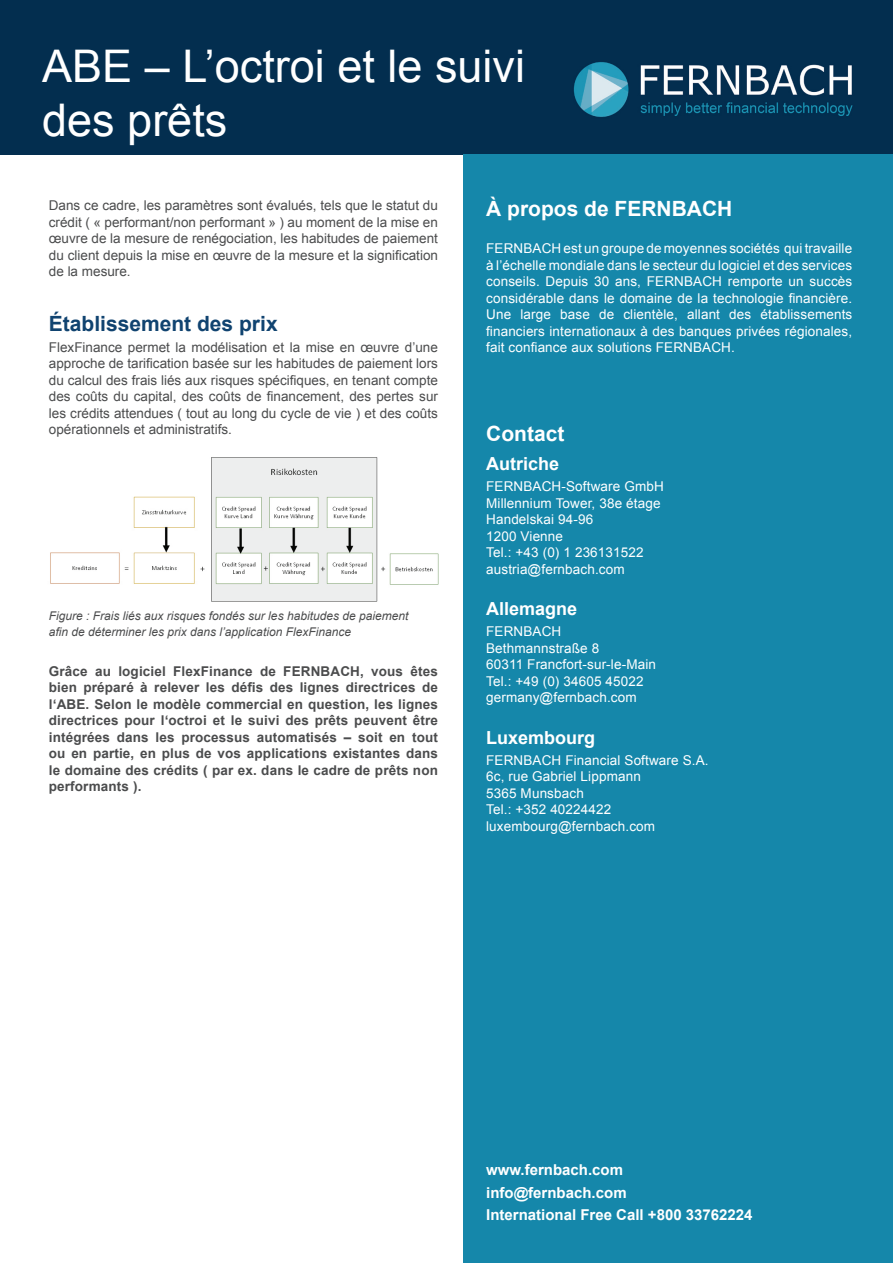
<style>
.page{position:relative;width:893px;height:1263px;background:#fff}
.page>*{position:absolute;margin:0;border:0;box-sizing:border-box;transform-origin:0 0}
.t1{font:45px/54px "Arial";color:#fff}
.t2{font:700 21px "Arial";color:#fff}
.t3{font:700 21px "Arial";color:#104370}
.t4{font:700 18px "Arial";color:#fff}
.t5{font:700 15px/22.2px "Arial";color:#fff}
.t6{font:13.5px/16.5px "Arial";letter-spacing:.01em;color:#fff}
.t7{font:13.5px/16.5px "Arial";color:#4b4c4d;text-align:justify}
.t8{font:700 13.5px/16.5px "Arial";letter-spacing:.01em;color:#4b4c4d;text-align:justify}
.t9{font:italic 12px/16.5px "Arial";color:#4b4c4d}
</style>
<div class="page">
<div style="left:0;top:0;width:893px;height:155px;background:#032e4f"></div>
<img style="left:573px;top:62px;width:280px;height:55px">
<div style="left:463px;top:154px;width:430px;height:1109px;background:#1587aa"></div>
<img style="left:50px;top:457px;width:389px;height:145px">
<h1 class="t1" style="left:42px;top:39px;width:484px">ABE – L’octroi et le suivi des prêts</h1>
<p class="t7" style="left:49px;top:197px;width:391px">Dans ce cadre, les paramètres sont évalués, tels que le statut du crédit ( « performant/non performant » ) au moment de la mise en œuvre de la mesure de renégociation, les habitudes de paiement du client depuis la mise en œuvre de la mesure et la signification de la mesure.</p>
<h2 class="t3" style="left:49px;top:309px;width:230px">Établissement des prix</h2>
<p class="t7" style="left:49px;top:338px;width:391px">FlexFinance permet la modélisation et la mise en œuvre d’une approche de tarification basée sur les habitudes de paiement lors du calcul des frais liés aux risques spécifiques, en tenant compte des coûts du capital, des coûts de financement, des pertes sur les crédits attendues ( tout au long du cycle de vie ) et des coûts opérationnels et administratifs.</p>
<p class="t9" style="left:49px;top:607px;width:361px">Figure : Frais liés aux risques fondés sur les habitudes de paiement afin de déterminer les prix dans l’application FlexFinance</p>
<p class="t8" style="left:49px;top:663px;width:391px">Grâce au logiciel FlexFinance de FERNBACH, vous êtes bien préparé à relever les défis des lignes directrices de l‘ABE. Selon le modèle commercial en question, les lignes directrices pour l‘octroi et le suivi des prêts peuvent être intégrées dans les processus automatisés – soit en tout ou en partie, en plus de vos applications existantes dans le domaine des crédits ( par ex. dans le cadre de prêts non performants ).</p>
<h2 class="t2" style="left:486px;top:194px;width:248px">À propos de FERNBACH</h2>
<p class="t6" style="left:486px;top:240px;width:368px;text-align:justify">FERNBACH est un groupe de moyennes sociétés qui travaille à l’échelle mondiale dans le secteur du logiciel et des services conseils. Depuis 30 ans, FERNBACH remporte un succès considérable dans le domaine de la technologie financière.<br>Une large base de clientèle, allant des établissements financiers internationaux à des banques privées régionales, fait confiance aux solutions FERNBACH.</p>
<h2 class="t2" style="left:486px;top:419px;width:80px">Contact</h2>
<h3 class="t4" style="left:486px;top:451px;width:75px">Autriche</h3>
<p class="t6" style="left:486px;top:478px;width:179px">FERNBACH-Software GmbH<br>Millennium Tower, 38e étage<br>Handelskai 94-96<br>1200 Vienne<br>Tel.: +43 (0) 1 236131522 austria@fernbach.com</p>
<h3 class="t4" style="left:486px;top:596px;width:93px">Allemagne</h3>
<p class="t6" style="left:486px;top:623px;width:171px">FERNBACH<br>Bethmannstraße 8<br>60311 Francfort-sur-le-Main<br>Tel.: +49 (0) 34605 45022 germany@fernbach.com</p>
<h3 class="t4" style="left:486px;top:725px;width:111px">Luxembourg</h3>
<p class="t6" style="left:486px;top:751px;width:224px">FERNBACH Financial Software S.A.<br>6c, rue Gabriel Lippmann<br>5365 Munsbach<br>Tel.: +352 40224422 luxembourg@fernbach.com</p>
<p class="t5" style="left:486px;top:1159px;width:268px">www.fernbach.com info@fernbach.com<br>International Free Call +800 33762224</p>
</div>
